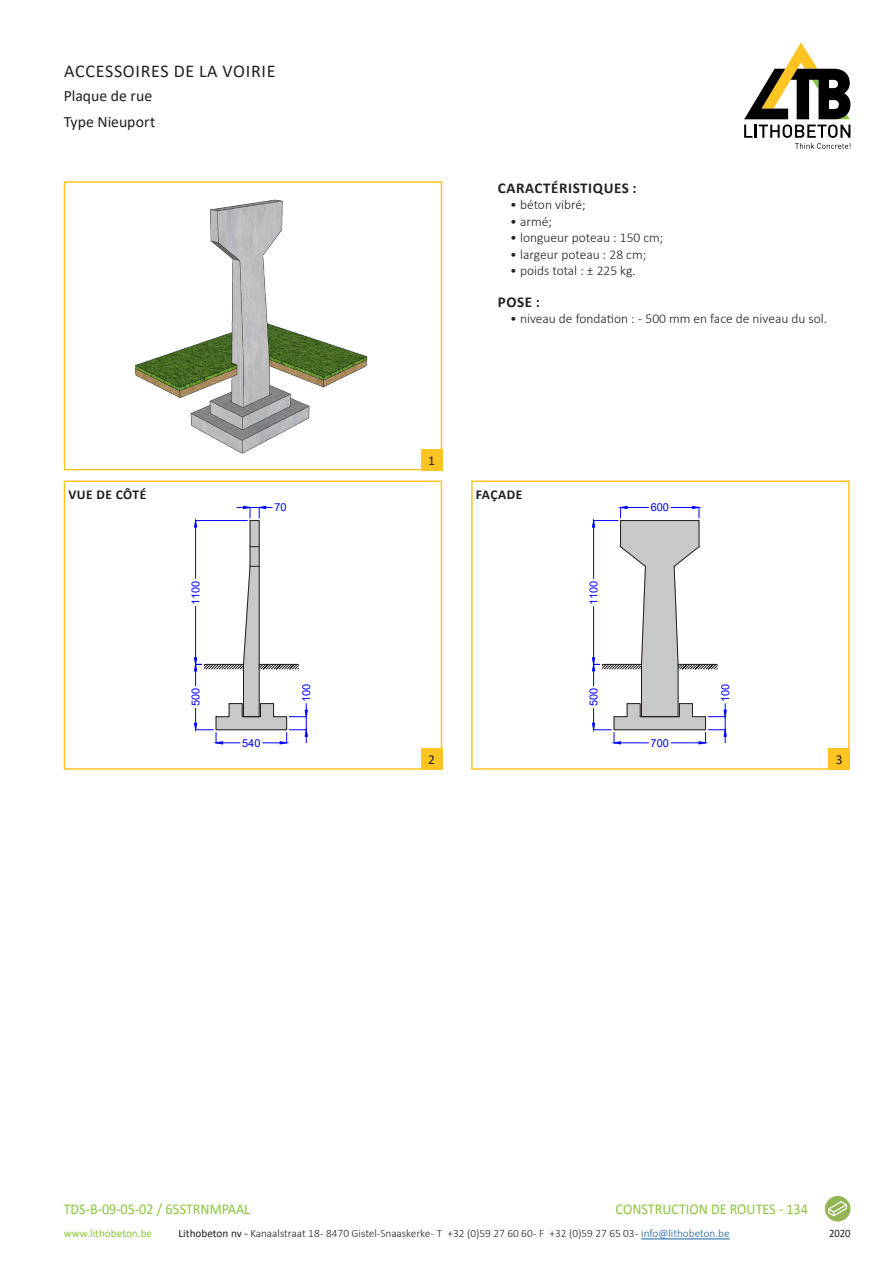
<style>
.page{position:relative;width:893px;height:1263px;background:#fff}
.page>*{position:absolute;margin:0;border:0;box-sizing:border-box;transform-origin:0 0}
.FICHETITEL_Wegenbouw{font:18px "Calibri";letter-spacing:.04em;color:#231f20}
.FICHE_SUBTITEL{font:15.75px "Calibri";color:#231f20}
.t1{font:15px "Calibri";color:#8bc63e;scale:.94 1}
.TEKSTITEL{font:700 15px "Calibri";letter-spacing:.04em;color:#231f20}
.opsomming{font:700 15px "Calibri";color:#231f20}
.OPSOMMING{font:300 13.5px "Calibri";color:#231f20}
.opsomming-2{font:300 13.5px "Calibri";color:#231f20}
.TEKSTITEL-2{font:700 13.5px "Calibri";letter-spacing:.04em;color:#231f20}
.tekst{font:13.5px "Calibri";color:#231f20}
.t2{font:300 11.25px "Calibri";color:#231f20}
.t3{font:11.25px "Calibri";color:#8bc63e}
.t4{font:11.25px "Calibri";color:#231f20;scale:.94 1}
.t5{font:10.95px "Arial";color:#00f}
.s1{font-weight:400}
.s2{color:#175d9e}
</style>
<div class="page">
<svg style="left:744px;top:43px;width:107px;height:106px"></svg>
<hr style="left:641px;top:1238px;width:89px;height:1px;background:#175d9e">
<div style="left:825px;top:1196px;width:25px;height:25px;background:#92b455;border-radius:50%"></div>
<svg style="left:828px;top:1201px;width:19px;height:15px"></svg>
<svg style="left:592px;top:506px;width:135px;height:239px"></svg>
<div style="left:471px;top:480px;width:379px;height:290px;border:2px solid #fec422"></div>
<svg style="left:194px;top:506px;width:114px;height:239px"></svg>
<div style="left:64px;top:480px;width:378px;height:290px;border:2px solid #fec422"></div>
<img style="left:135px;top:199px;width:233px;height:255px">
<div style="left:64px;top:181px;width:378px;height:289px;border:2px solid #fec422"></div>
<div style="left:421px;top:748px;width:21px;height:22px;background:#fec422"></div>
<div style="left:421px;top:449px;width:21px;height:21px;background:#fec422"></div>
<div style="left:828px;top:748px;width:22px;height:22px;background:#fec422"></div>
<p class="FICHETITEL_Wegenbouw" style="left:64px;top:59px;width:213px">ACCESSOIRES DE LA VOIRIE</p>
<p class="FICHE_SUBTITEL" style="left:64px;top:85px;width:90px">Plaque de rue</p>
<p class="FICHE_SUBTITEL" style="left:64px;top:110px;width:93px">Type Nieuport</p>
<p class="tekst" style="left:428px;top:451px;width:8px">1</p>
<p class="TEKSTITEL" style="left:498px;top:177px;width:140px">CARACTÉRISTIQUES :</p>
<p class="opsomming-2" style="left:510px;top:196px;width:77px">• béton vibré;</p>
<p class="OPSOMMING" style="left:510px;top:213px;width:43px">• armé;</p>
<p class="OPSOMMING" style="left:510px;top:229px;width:155px">• longueur poteau : 150 cm;</p>
<p class="OPSOMMING" style="left:510px;top:246px;width:137px">• largeur poteau : 28 cm;</p>
<p class="OPSOMMING" style="left:510px;top:262px;width:127px">• poids total : ± 225 kg.</p>
<p class="opsomming" style="left:498px;top:291px;width:44px">POSE :</p>
<p class="opsomming-2" style="left:510px;top:310px;width:318px">• niveau de fondation : - 500 mm en face de niveau du sol.</p>
<p class="TEKSTITEL-2" style="left:68px;top:485px;width:79px">VUE DE CÔTÉ</p>
<p class="TEKSTITEL-2" style="left:476px;top:485px;width:48px">FAÇADE</p>
<p class="t5" style="left:274px;top:500px;width:14px">70</p>
<p class="t5" style="left:651px;top:500px;width:20px">600</p>
<p class="t5" style="left:188px;top:605px;width:26px;rotate:-90deg">1100</p>
<p class="t5" style="left:586px;top:605px;width:26px;rotate:-90deg">1100</p>
<p class="t5" style="left:188px;top:706px;width:20px;rotate:-90deg">500</p>
<p class="t5" style="left:299px;top:702px;width:20px;rotate:-90deg">100</p>
<p class="t5" style="left:586px;top:706px;width:20px;rotate:-90deg">500</p>
<p class="t5" style="left:718px;top:702px;width:20px;rotate:-90deg">100</p>
<p class="t5" style="left:242px;top:735px;width:20px">540</p>
<p class="t5" style="left:651px;top:735px;width:20px">700</p>
<p class="tekst" style="left:428px;top:750px;width:8px">2</p>
<p class="tekst" style="left:836px;top:750px;width:8px">3</p>
<p class="t1" style="left:64px;top:1199px;width:200px">TDS-B-09-05-02 / 65STRNMPAAL</p>
<h3 class="t1" style="left:616px;top:1198px;width:206px">CONSTRUCTION DE ROUTES - 134</h3>
<p class="t3" style="left:64px;top:1226px;width:90px">www.lithobeton.be</p>
<p class="t2" style="left:179px;top:1227px;width:552px"><span class="s1">Lithobeton nv -</span> Kanaalstraat 18 - 8470 Gistel-Snaaskerke - T +32 (0)59 27 60 60 - F +32 (0)59 27 65 03 - <span class="s2">info@lithobeton.be</span></p>
<p class="t4" style="left:829px;top:1226px;width:24px">2020</p>
</div>
